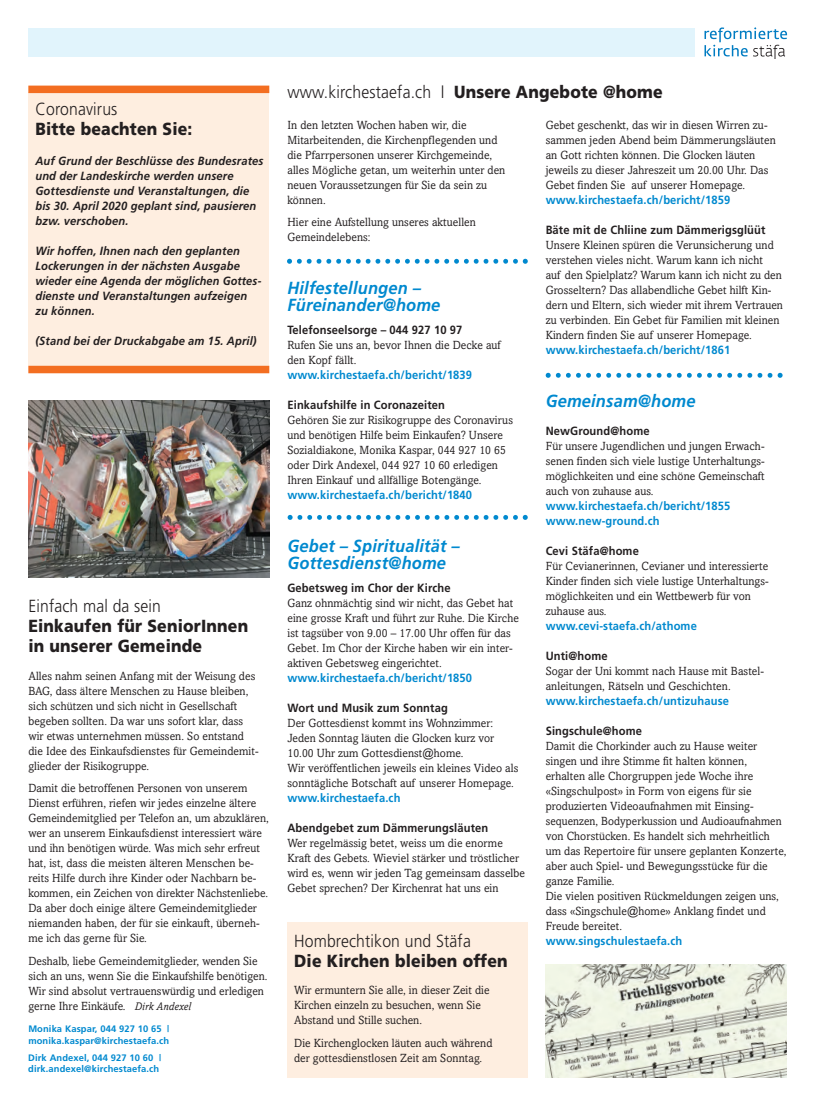
<style>
.page{position:relative;width:815px;height:1106px;background:#fff}
.page>*{position:absolute;margin:0;border:0;box-sizing:border-box;transform-origin:0 0}
.t1{font:300 17.5px "Frutiger";letter-spacing:.01em;color:#231f20;scale:.9 1}
.t2{font:italic 700 17.5px/17.5px "Frutiger";letter-spacing:.01em;color:#0089cf;scale:.94 1}
.t3{font:900 17.5px/20px "Frutiger";letter-spacing:.01em;color:#231f20;scale:.9 1}
.t4{font:11.88px/15px "Amasis";letter-spacing:.01em;color:#231f20;scale:.94 1}
.t5{font:italic 700 11.88px/15px "Frutiger";letter-spacing:.01em;color:#231f20;scale:.94 1}
.t6{font:700 11.88px/15px "Frutiger";letter-spacing:.01em;color:#0089cf;scale:.94 1}
.t7{font:700 11.88px "Frutiger";letter-spacing:.01em;color:#231f20;scale:.94 1}
.t8{font:700 9.38px/11.9px "Frutiger";letter-spacing:.01em;color:#0089cf}
.s1{font-style:italic;font-size:11.25px}
.s2{font-family:"Helvetica"}
.s3{font-weight:900}
</style>
<div class="page">
<svg style="left:704px;top:27px;width:83px;height:32px"></svg>
<div style="left:28px;top:28px;width:667px;height:29px;background:#e1f4fc"></div>
<div style="left:28px;top:92px;width:241px;height:274px;background:#feeee0"></div>
<div style="left:28px;top:366px;width:241px;height:7px;background:#f36e21"></div>
<div style="left:28px;top:86px;width:241px;height:7px;background:#f36e21"></div>
<div style="left:287px;top:922px;width:241px;height:155px;background:#feeee0"></div>
<svg style="left:287px;top:259px;width:241px;height:5px"></svg>
<svg style="left:288px;top:515px;width:240px;height:5px"></svg>
<svg style="left:546px;top:373px;width:237px;height:5px"></svg>
<img style="left:28px;top:400px;width:241px;height:177px">
<img style="left:546px;top:964px;width:241px;height:113px">
<h1 class="t1" style="left:35px;top:102px;width:93px">Coronavirus</h1>
<h1 class="t3" style="left:35px;top:120px;width:176px">Bitte beachten Sie:</h1>
<p class="t5" style="left:35px;top:154px;width:244px">Auf Grund der Beschlüsse des Bundesrates und der Landeskirche werden unsere Gottesdienste und Veranstaltungen, die bis 30. April 2020 geplant sind, pausieren bzw. verschoben.</p>
<p class="t5" style="left:35px;top:244px;width:242px">Wir hoffen, Ihnen nach den geplanten Lockerungen in der nächsten Ausgabe wieder eine Agenda der möglichen Gottes&shy;dienste und Veranstaltungen aufzeigen zu können.</p>
<p class="t5" style="left:35px;top:334px;width:237px">(Stand bei der Druckabgabe am 15. April)</p>
<h1 class="t1" style="left:28px;top:599px;width:149px">Einfach mal da sein</h1>
<h1 class="t3" style="left:28px;top:617px;width:246px">Einkaufen für SeniorInnen in unserer Gemeinde</h1>
<p class="t4" style="left:28px;top:669px;width:247px">Alles nahm seinen Anfang mit der Weisung des BAG, dass ältere Menschen zu Hause bleiben, sich schützen und sich nicht in Gesellschaft begeben sollten. Da war uns sofort klar, dass wir etwas unternehmen müssen. So entstand die Idee des Einkaufsdienstes für Gemeindemit&shy;glieder der Risikogruppe.</p>
<p class="t4" style="left:28px;top:782px;width:257px">Damit die betroffenen Personen von unserem Dienst erführen, riefen wir jedes einzelne ältere Gemeindemitglied per Telefon an, um abzuklären, wer an unserem Einkaufsdienst interessiert wäre und ihn benötigen würde. Was mich sehr erfreut hat, ist, dass die meisten älteren Menschen be&shy;reits Hilfe durch ihre Kinder oder Nachbarn be&shy;kommen, ein Zeichen von direkter Nächstenliebe.<br>Da aber doch einige ältere Gemeindemitglieder niemanden haben, der für sie einkauft, überneh&shy;me ich das gerne für Sie.</p>
<p class="t4" style="left:28px;top:954px;width:256px">Deshalb, liebe Gemeindemitglieder, wenden Sie sich an uns, wenn Sie die Einkaufshilfe benötigen.<br>Wir sind absolut vertrauenswürdig und erledigen gerne Ihre Einkäufe. <span class="s1">Dirk Andexel</span></p>
<p class="t8" style="left:28px;top:1023px;width:142px">Monika Kaspar, 044 927 10 65 | monika.kaspar@kirchestaefa.ch</p>
<p class="t8" style="left:28px;top:1052px;width:134px">Dirk Andexel, 044 927 10 60 | dirk.andexel@kirchestaefa.ch</p>
<h1 class="t1" style="left:287px;top:85px;width:419px">www.kirchestaefa.ch <span class="s2">I</span> <span class="s3">Unsere Angebote @home</span></h1>
<p class="t4" style="left:287px;top:119px;width:233px">In den letzten Wochen haben wir, die Mitarbeitenden, die Kirchenpflegenden und die Pfarrpersonen unserer Kirchgemeinde, alles Mögliche getan, um weiterhin unter den neuen Voraussetzungen für Sie da sein zu können.</p>
<p class="t4" style="left:287px;top:216px;width:202px">Hier eine Aufstellung unseres aktuellen<br>Gemeindelebens:</p>
<h1 class="t2" style="left:287px;top:280px;width:164px">Hilfestellungen –<br>Füreinander@home</h1>
<p class="t7" style="left:287px;top:325px;width:188px">Telefonseelsorge – 044 927 10 97</p>
<p class="t4" style="left:287px;top:339px;width:228px">Rufen Sie uns an, bevor Ihnen die Decke auf den Kopf fällt.</p>
<p class="t6" style="left:287px;top:368px;width:198px">www.kirchestaefa.ch/bericht/1839</p>
<p class="t7" style="left:287px;top:400px;width:169px">Einkaufshilfe in Coronazeiten</p>
<p class="t4" style="left:287px;top:413px;width:241px">Gehören Sie zur Risikogruppe des Coronavirus und benötigen Hilfe beim Einkaufen? Unsere Sozialdiakone, Monika Kaspar, 044 927 10 65 oder Dirk Andexel, 044 927 10 60 erledigen Ihren Einkauf und allfällige Botengänge.</p>
<p class="t6" style="left:287px;top:488px;width:198px">www.kirchestaefa.ch/bericht/1840</p>
<h1 class="t2" style="left:287px;top:538px;width:185px">Gebet – Spiritualität –<br>Gottesdienst@home</h1>
<p class="t7" style="left:287px;top:582px;width:175px">Gebetsweg im Chor der Kirche</p>
<p class="t4" style="left:287px;top:596px;width:248px">Ganz ohnmächtig sind wir nicht, das Gebet hat eine grosse Kraft und führt zur Ruhe. Die Kirche ist tagsüber von 9.00 – 17.00 Uhr offen für das Gebet. Im Chor der Kirche haben wir ein inter&shy;aktiven Gebetsweg eingerichtet.</p>
<p class="t6" style="left:287px;top:671px;width:198px">www.kirchestaefa.ch/bericht/1850</p>
<p class="t7" style="left:287px;top:702px;width:172px">Wort und Musik zum Sonntag</p>
<p class="t4" style="left:287px;top:716px;width:247px">Der Gottesdienst kommt ins Wohnzimmer:<br>Jeden Sonntag läuten die Glocken kurz vor 10.00 Uhr zum Gottesdienst@home.<br>Wir veröffentlichen jeweils ein kleines Video als sonntägliche Botschaft auf unserer Homepage.</p>
<p class="t6" style="left:287px;top:791px;width:122px">www.kirchestaefa.ch</p>
<p class="t7" style="left:287px;top:822px;width:215px">Abendgebet zum Dämmerungsläuten</p>
<p class="t4" style="left:287px;top:836px;width:254px">Wer regelmässig betet, weiss um die enorme Kraft des Gebets. Wieviel stärker und tröstlicher wird es, wenn wir jeden Tag gemeinsam dasselbe Gebet sprechen? Der Kirchenrat hat uns ein</p>
<p class="t4" style="left:546px;top:118px;width:246px">Gebet geschenkt, das wir in diesen Wirren zu&shy;sammen jeden Abend beim Dämmerungsläuten an Gott richten können. Die Glocken läuten jeweils zu dieser Jahreszeit um 20.00 Uhr. Das Gebet finden Sie auf unserer Homepage.</p>
<p class="t6" style="left:546px;top:193px;width:198px">www.kirchestaefa.ch/bericht/1859</p>
<p class="t7" style="left:546px;top:225px;width:235px">Bäte mit de Chliine zum Dämmerigsglüüt</p>
<p class="t4" style="left:546px;top:238px;width:254px">Unsere Kleinen spüren die Verunsicherung und verstehen vieles nicht. Warum kann ich nicht<br>auf den Spielplatz? Warum kann ich nicht zu den Grosseltern? Das allabendliche Gebet hilft Kin&shy;dern und Eltern, sich wieder mit ihrem Vertrauen zu verbinden. Ein Gebet für Familien mit kleinen Kindern finden Sie auf unserer Homepage.</p>
<p class="t6" style="left:546px;top:343px;width:198px">www.kirchestaefa.ch/bericht/1861</p>
<h1 class="t2" style="left:546px;top:393px;width:161px">Gemeinsam@home</h1>
<p class="t7" style="left:546px;top:426px;width:112px">NewGround@home</p>
<p class="t4" style="left:546px;top:440px;width:235px;text-align:justify">Für unsere Jugendlichen und jungen Erwach&shy;senen finden sich viele lustige Unterhaltungs&shy;möglichkeiten und eine schöne Gemeinschaft auch von zuhause aus.</p>
<p class="t6" style="left:546px;top:499px;width:198px">www.kirchestaefa.ch/bericht/1855 www.new-ground.ch</p>
<p class="t7" style="left:546px;top:546px;width:101px">Cevi Stäfa@home</p>
<p class="t4" style="left:546px;top:560px;width:239px">Für Cevianerinnen, Cevianer und interessierte Kinder finden sich viele lustige Unterhaltungs&shy;möglichkeiten und ein Wettbewerb für von zuhause aus.</p>
<p class="t6" style="left:546px;top:619px;width:162px">www.cevi-staefa.ch/athome</p>
<p class="t7" style="left:546px;top:651px;width:67px">Unti@home</p>
<p class="t4" style="left:546px;top:665px;width:234px">Sogar der Uni kommt nach Hause mit Bastel&shy;anleitungen, Rätseln und Geschichten.</p>
<p class="t6" style="left:546px;top:694px;width:197px">www.kirchestaefa.ch/untizuhause</p>
<p class="t7" style="left:546px;top:726px;width:104px">Singschule@home</p>
<p class="t4" style="left:546px;top:740px;width:257px">Damit die Chorkinder auch zu Hause weiter singen und ihre Stimme fit halten können, erhalten alle Chorgruppen jede Woche ihre «Singschulpost» in Form von eigens für sie produzierten Videoaufnahmen mit Einsing&shy;sequenzen, Bodyperkussion und Audioaufnahmen von Chorstücken. Es handelt sich mehrheitlich um das Repertoire für unsere geplanten Konzerte, aber auch Spiel- und Bewegungsstücke für die ganze Familie.<br>Die vielen positiven Rückmeldungen zeigen uns, dass «Singschule@home» Anklang findet und Freude bereitet.</p>
<h1 class="t1" style="left:294px;top:933px;width:198px">Hombrechtikon und Stäfa</h1>
<p class="t6" style="left:546px;top:934px;width:147px">www.singschulestaefa.ch</p>
<h1 class="t3" style="left:294px;top:952px;width:239px">Die Kirchen bleiben offen</h1>
<p class="t4" style="left:294px;top:983px;width:210px">Wir ermuntern Sie alle, in dieser Zeit die<br>Kirchen einzeln zu besuchen, wenn Sie<br>Abstand und Stille suchen.</p>
<p class="t4" style="left:294px;top:1036px;width:212px">Die Kirchenglocken läuten auch während der gottesdienstlosen Zeit am Sonntag.</p>
</div>
